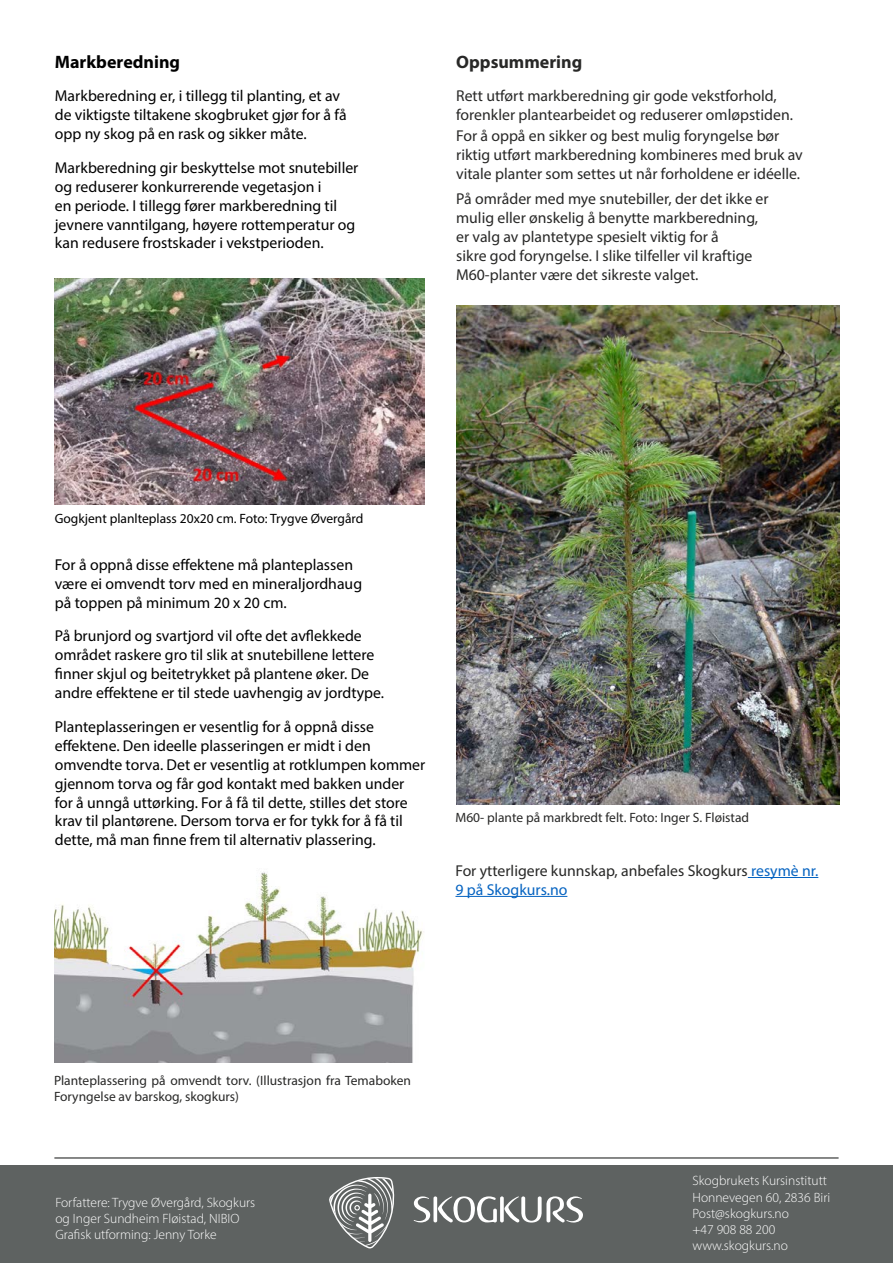
<style>
.page{position:relative;width:893px;height:1263px;background:#fff}
.page>*{position:absolute;margin:0;border:0;box-sizing:border-box;transform-origin:0 0}
.t1{font:700 18px "Myriad Pro";color:#000}
.t2{font:700 18px "Myriad Pro";color:#282827}
.t3{font:15.75px/18.9px "Myriad Pro";color:#000}
.t4{font:15.75px/18.9px "Myriad Pro";color:#282827}
.t5{font:300 13.5px/16.2px "Myriad Pro";color:#fff}
.t6{font:13.5px/16.2px "Myriad Pro";color:#282827}
.t7{font:13.5px "Myriad Pro";color:#000}
.s1{color:#0563c1}
</style>
<div class="page">
<hr style="left:54px;top:1157px;width:785px;height:1px;background:#101211">
<div style="left:0;top:1165px;width:893px;height:98px;background:#5e6261"></div>
<svg style="left:500px;top:1196px;width:4px;height:26px"></svg>
<svg style="left:433px;top:1196px;width:4px;height:26px"></svg>
<svg style="left:438px;top:1196px;width:59px;height:27px"></svg>
<svg style="left:504px;top:1196px;width:79px;height:27px"></svg>
<svg style="left:414px;top:1196px;width:16px;height:26px"></svg>
<svg style="left:329px;top:1177px;width:66px;height:71px"></svg>
<img style="left:55px;top:279px;width:370px;height:225px">
<img style="left:54px;top:872px;width:369px;height:190px">
<img style="left:456px;top:306px;width:384px;height:498px">
<hr style="left:748px;top:877px;width:70px;height:1px;background:#0563c1">
<hr style="left:455px;top:896px;width:112px;height:1px;background:#0563c1">
<p class="t1" style="left:55px;top:50px;width:127px">Markberedning</p>
<p class="t3" style="left:55px;top:86px;width:293px">Markberedning er, i tillegg til planting, et av de viktigste tiltakene skogbruket gjør for å få opp ny skog på en rask og sikker måte.</p>
<p class="t3" style="left:55px;top:158px;width:305px">Markberedning gir beskyttelse mot snutebiller og reduserer konkurrerende vegetasjon i<br>en periode. I tillegg fører markberedning til jevnere vanntilgang, høyere rottemperatur og kan redusere frostskader i vekstperioden.</p>
<p class="t2" style="left:456px;top:50px;width:128px">Oppsummering</p>
<p class="t4" style="left:456px;top:86px;width:338px">Rett utført markberedning gir gode vekstforhold, forenkler plantearbeidet og reduserer omløpstiden.</p>
<p class="t4" style="left:456px;top:126px;width:348px">For å oppå en sikker og best mulig foryngelse bør riktig utført markberedning kombineres med bruk av vitale planter som settes ut når forholdene er idéelle.</p>
<p class="t4" style="left:456px;top:189px;width:314px">På områder med mye snutebiller, der det ikke er mulig eller ønskelig å benytte markberedning, er valg av plantetype spesielt viktig for å<br>sikre god foryngelse. I slike tilfeller vil kraftige M60-planter være det sikreste valget.</p>
<p class="t7" style="left:55px;top:510px;width:310px">Gogkjent planlteplass 20x20 cm. Foto: Trygve Øvergård</p>
<p class="t3" style="left:55px;top:555px;width:309px">For å oppnå disse effektene må planteplassen være ei omvendt torv med en mineraljordhaug på toppen på minimum 20 x 20 cm.</p>
<p class="t3" style="left:55px;top:626px;width:331px">På brunjord og svartjord vil ofte det avflekkede området raskere gro til slik at snutebillene lettere finner skjul og beitetrykket på plantene øker. De andre effektene er til stede uavhengig av jordtype.</p>
<p class="t3" style="left:55px;top:717px;width:372px">Planteplasseringen er vesentlig for å oppnå disse effektene. Den ideelle plasseringen er midt i den omvendte torva. Det er vesentlig at rotklumpen kommer gjennom torva og får god kontakt med bakken under for å unngå uttørking. For å få til dette, stilles det store krav til plantørene. Dersom torva er for tykk for å få til dette, må man finne frem til alternativ plassering.</p>
<p class="t6" style="left:455px;top:809px;width:295px">M60- plante på markbredt felt. Foto: Inger S. Fløistad</p>
<p class="t4" style="left:455px;top:861px;width:364px">For ytterligere kunnskap, anbefales Skogkurs <span class="s1">resymè nr.<br>9 på Skogkurs.no</span></p>
<p class="t6" style="left:54px;top:1072px;width:359px">Planteplassering på omvendt torv. (Illustrasjon fra Temaboken<br>Foryngelse av barskog, skogkurs)</p>
<p class="t5" style="left:55px;top:1194px;width:201px">Forfattere: Trygve Øvergård, Skogkurs og Inger Sundheim Fløistad, NIBIO<br>Grafisk utforming: Jenny Torke</p>
<p class="t5" style="left:692px;top:1173px;width:139px">Skogbrukets Kursinstitutt<br>Honnevegen 60, 2836 Biri<br>Post@skogkurs.no<br>+47 908 88 200 www.skogkurs.no</p>
</div>
